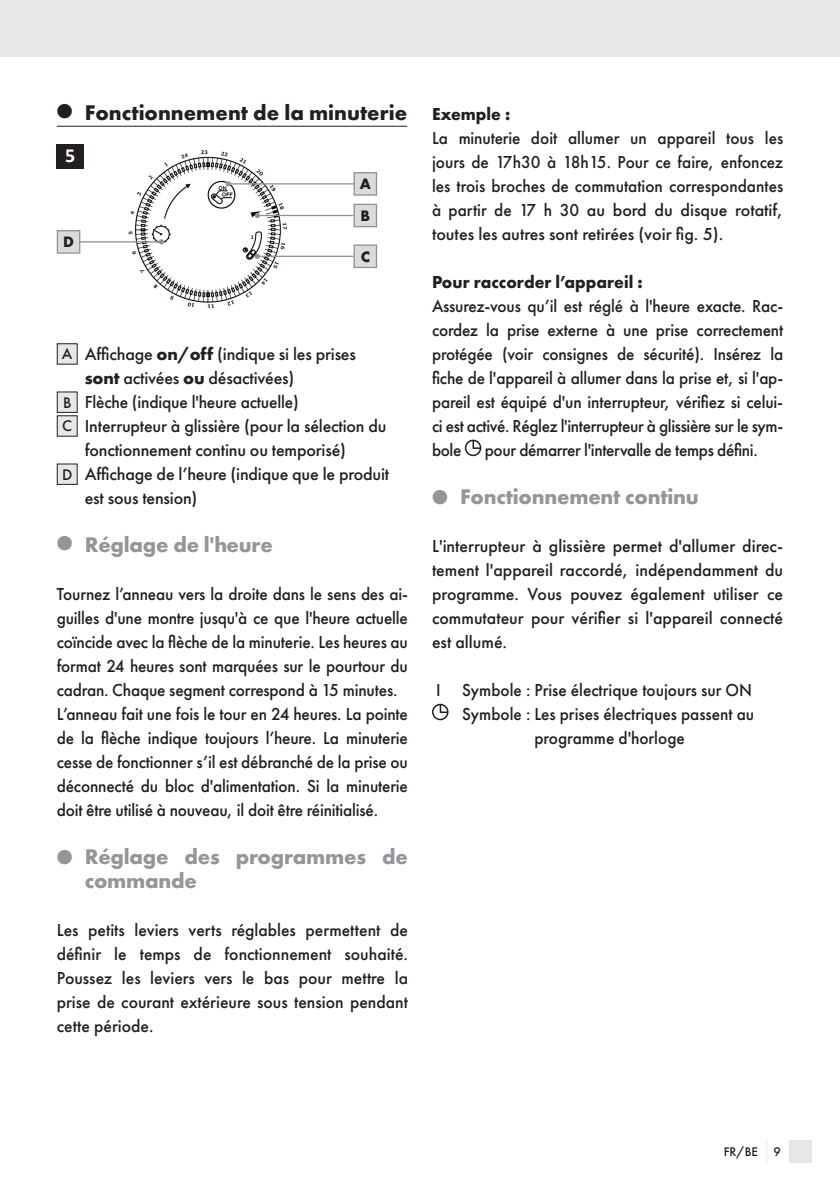
<style>
.page{position:relative;width:840px;height:1191px;background:#fff}
.page>*{position:absolute;margin:0;border:0;box-sizing:border-box;transform-origin:0 0}
._03_Subhead{font:700 22px/24px "Futura PT";letter-spacing:-.01em;color:#939598}
._01_Headline{font:700 22px "Futura PT";color:#231f20}
.t1{font:700 20px "Calibri";color:#fff}
._01_Fließtext{font:500 18px/24px "Futura PT";color:#231f20;text-align:justify;scale:.96 1}
._01_Fließtext-2{font:500 18px/24px "Futura PT";color:#231f20;text-align:justify}
._02_Fließtext{font:500 18px/24px "Futura PT";letter-spacing:-.01em;color:#231f20}
._01_Fließtext-3{font:500 18px "Futura PT";letter-spacing:-.02em;color:#231f20;scale:.96 1}
._01_Fließtext-4{font:700 18px "Futura PT";color:#231f20;scale:.96 1}
._02_Fließtext-2{font:500 16px "Futura PT";color:#231f20}
.t2{font:700 15.8px "Futura T";color:#231f20}
.t3{font:500 13px "Futura PT";color:#231f20}
.s1{font-weight:700}
</style>
<div class="page">
<div style="left:0;top:0;width:839px;height:57px;background:#e6e7e9"></div>
<div style="left:788px;top:1140px;width:23px;height:22px;background:#e6e7e9"></div>
<hr style="left:57px;top:126px;width:350px;height:1px;background:#231f20">
<img style="left:114px;top:150px;width:198px;height:159px">
<div style="left:354px;top:173px;width:22px;height:22px;background:#dbdbdd"></div>
<div style="left:353px;top:172px;width:24px;height:24px;border:1px solid #919295"></div>
<div style="left:354px;top:204px;width:22px;height:23px;background:#dbdbdd"></div>
<div style="left:353px;top:204px;width:24px;height:23px;border:1px solid #919295"></div>
<div style="left:354px;top:245px;width:22px;height:22px;background:#dbdbdd"></div>
<div style="left:353px;top:244px;width:24px;height:24px;border:1px solid #919295"></div>
<div style="left:57px;top:231px;width:23px;height:22px;background:#dbdbdd"></div>
<div style="left:57px;top:230px;width:23px;height:24px;border:1px solid #919295"></div>
<hr style="left:228px;top:183px;width:126px;height:1px;background:#919295">
<svg style="left:225px;top:181px;width:6px;height:5px"></svg>
<hr style="left:257px;top:215px;width:96px;height:1px;background:#919295">
<svg style="left:254px;top:213px;width:6px;height:5px"></svg>
<hr style="left:257px;top:256px;width:96px;height:1px;background:#919295">
<svg style="left:254px;top:254px;width:6px;height:5px"></svg>
<hr style="left:79px;top:241px;width:82px;height:1px;background:#919295">
<svg style="left:159px;top:239px;width:5px;height:5px"></svg>
<div style="left:57px;top:344px;width:20px;height:20px;background:#e6e7e9"></div>
<div style="left:57px;top:343px;width:21px;height:22px;border:1px solid #231f20"></div>
<div style="left:57px;top:392px;width:20px;height:20px;background:#e6e7e9"></div>
<div style="left:57px;top:391px;width:21px;height:22px;border:1px solid #231f20"></div>
<div style="left:57px;top:416px;width:20px;height:20px;background:#e6e7e9"></div>
<div style="left:57px;top:415px;width:21px;height:22px;border:1px solid #231f20"></div>
<div style="left:57px;top:464px;width:20px;height:20px;background:#e6e7e9"></div>
<div style="left:57px;top:463px;width:21px;height:22px;border:1px solid #231f20"></div>
<div style="left:464px;top:439px;width:17px;height:17px;border:2px solid #231f20;border-radius:50%"></div>
<svg style="left:471px;top:439px;width:11px;height:11px"></svg>
<div style="left:432px;top:703px;width:16px;height:17px;border:2px solid #231f20;border-radius:50%"></div>
<svg style="left:438px;top:703px;width:11px;height:11px"></svg>
<div style="left:57px;top:144px;width:27px;height:24px;background:#231f20"></div>
<p class="_01_Headline" style="left:57px;top:98px;width:352px">● Fonctionnement de la minuterie</p>
<p class="t1" style="left:65px;top:142px;width:12px">5</p>
<p class="t2" style="left:63px;top:232px;width:12px">D</p>
<p class="t2" style="left:359px;top:174px;width:13px">A</p>
<p class="t2" style="left:360px;top:206px;width:11px">B</p>
<p class="t2" style="left:360px;top:247px;width:11px">C</p>
<p class="_02_Fließtext" style="left:85px;top:342px;width:272px">Affichage <span class="s1">on/off</span> (indique si les prises</p>
<p class="_02_Fließtext" style="left:85px;top:366px;width:211px"><span class="s1">sont</span> activées <span class="s1">ou</span> désactivées)</p>
<p class="_02_Fließtext" style="left:85px;top:390px;width:215px">Flèche (indique l'heure actuelle)</p>
<p class="_02_Fließtext" style="left:85px;top:414px;width:303px">Interrupteur à glissière (pour la sélection du fonctionnement continu ou temporisé)</p>
<p class="_02_Fließtext" style="left:85px;top:462px;width:306px">Affichage de l’heure (indique que le produit</p>
<p class="_02_Fließtext" style="left:85px;top:486px;width:114px">est sous tension)</p>
<p class="_03_Subhead" style="left:57px;top:532px;width:217px">● Réglage de l'heure</p>
<p class="_01_Fließtext" style="left:57px;top:582px;width:367px">Tournez l’anneau vers la droite dans le sens des ai&shy;guilles d'une montre jusqu'à ce que l'heure actuelle coïncide avec la flèche de la minuterie. Les heures au format 24 heures sont marquées sur le pourtour du cadran. Chaque segment correspond à 15 minutes.</p>
<p class="_01_Fließtext" style="left:57px;top:702px;width:367px">L’anneau fait une fois le tour en 24 heures. La pointe de la flèche indique toujours l’heure. La minuterie cesse de fonctionner s’il est débranché de la prise ou déconnecté du bloc d'alimentation. Si la minuterie doit être utilisé à nouveau, il doit être réinitialisé.</p>
<p class="_03_Subhead" style="left:85px;top:844px;width:324px;text-indent:-28px">● Réglage des programmes de commande</p>
<p class="_01_Fließtext-2" style="left:57px;top:918px;width:352px">Les petits leviers verts réglables permettent de définir le temps de fonctionnement souhaité.<br>Poussez les leviers vers le bas pour mettre la prise de courant extérieure sous tension pendant cette période.</p>
<p class="_02_Fließtext-2" style="left:62px;top:344px;width:12px">A</p>
<p class="_02_Fließtext-2" style="left:63px;top:392px;width:10px">B</p>
<p class="_02_Fließtext-2" style="left:62px;top:416px;width:11px">C</p>
<p class="_02_Fließtext-2" style="left:62px;top:464px;width:12px">D</p>
<p class="_01_Fließtext-4" style="left:432px;top:102px;width:83px">Exemple :</p>
<p class="_01_Fließtext" style="left:432px;top:126px;width:367px">La minuterie doit allumer un appareil tous les jours de 17h30 à 18h15. Pour ce faire, enfoncez les trois broches de commutation correspondantes à partir de 17 h 30 au bord du disque rotatif, toutes les autres sont retirées (voir fig. 5).</p>
<p class="_01_Fließtext-4" style="left:432px;top:270px;width:221px">Pour raccorder l’appareil :</p>
<p class="_01_Fließtext" style="left:432px;top:294px;width:367px">Assurez-vous qu’il est réglé à l'heure exacte. Rac&shy;cordez la prise externe à une prise correctement protégée (voir consignes de sécurité). Insérez la fiche de l'appareil à allumer dans la prise et, si l'ap&shy;pareil est équipé d'un interrupteur, vérifiez si celui&shy;ci est activé. Réglez l'interrupteur à glissière sur le sym&shy;bole</p>
<p class="_01_Fließtext-3" style="left:484px;top:439px;width:286px">pour démarrer l'intervalle de temps défini.</p>
<p class="_03_Subhead" style="left:432px;top:484px;width:268px">● Fonctionnement continu</p>
<p class="_01_Fließtext-2" style="left:432px;top:534px;width:352px">L'interrupteur à glissière permet d'allumer direc&shy;tement l'appareil raccordé, indépendamment du programme. Vous pouvez également utiliser ce commutateur pour vérifier si l'appareil connecté est allumé.</p>
<p class="_01_Fließtext" style="left:436px;top:678px;width:330px">I Symbole : Prise électrique toujours sur ON</p>
<p class="_01_Fließtext" style="left:462px;top:702px;width:306px;text-align:center">Symbole : Les prises électriques passent au programme d'horloge</p>
<p class="t3" style="left:723px;top:1144px;width:58px">FR/BE 9</p>
</div>
